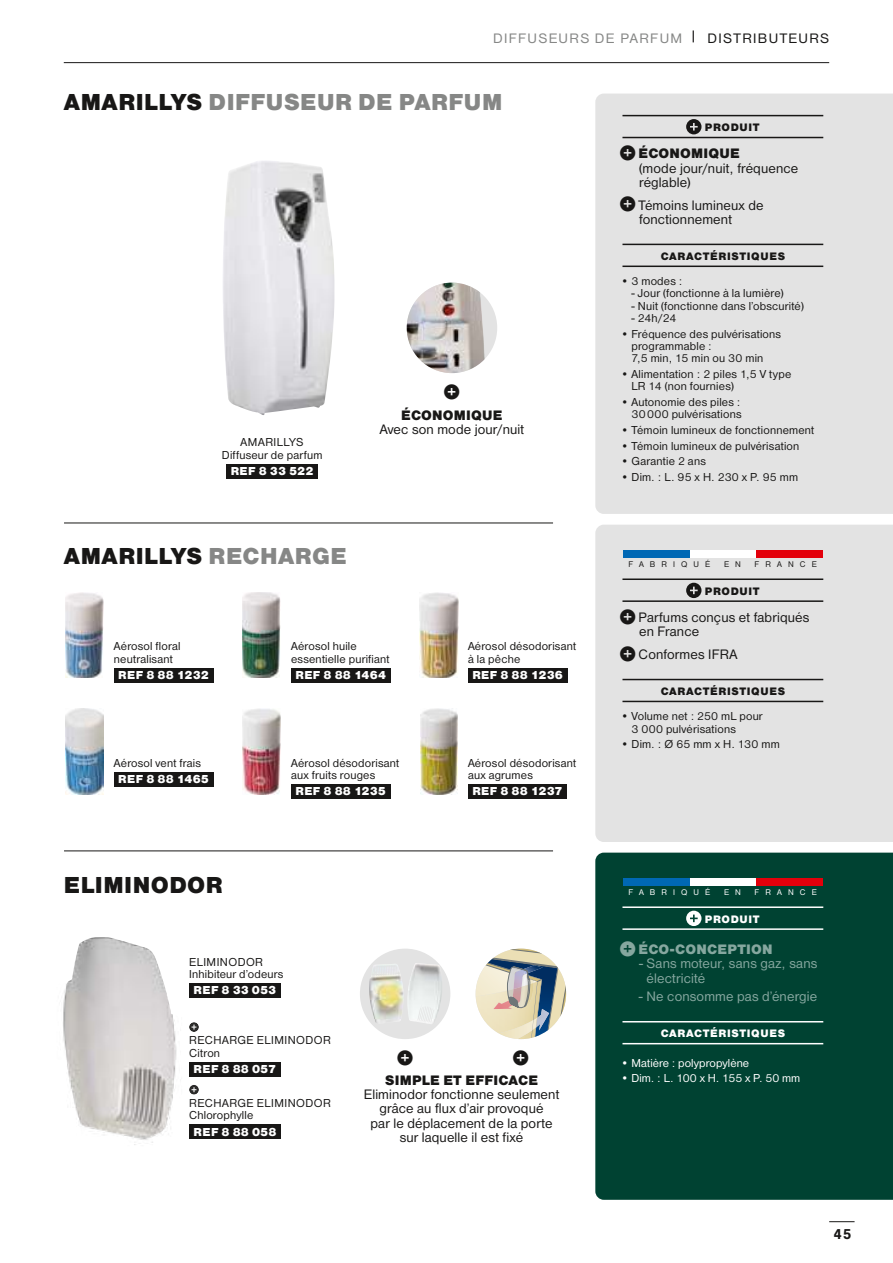
<style>
.page{position:relative;width:893px;height:1263px;background:#fff}
.page>*{position:absolute;margin:0;border:0;box-sizing:border-box;transform-origin:0 0}
.t1{font:24px "Nimbus Sans DOT Blac";letter-spacing:.02em;color:#181716}
.t2{font:24px "Nimbus Sans DOT Blac";letter-spacing:.02em;color:#868786}
.t3{font:15px "Pictos Loste";color:#181716}
.t4{font:700 15px "Nimbus San";color:#181716}
.t5{font:14.25px/14.2px "Nimbus Sans DOT";letter-spacing:.01em;color:#181716}
.t6{font:14.25px/14.2px "Nimbus Sans DOT";letter-spacing:.01em;color:#86a79f}
.t7{font:14.25px "Nimbus Sans DOT Blac";letter-spacing:.015em;color:#181716}
.t8{font:14.25px "Nimbus Sans DOT";letter-spacing:.095em;color:#868786}
.t9{font:14.25px "Nimbus Sans DOT Blac";letter-spacing:.015em;color:#86a79f}
.t10{font:12px/12.3px "Nimbus Sans DOT";letter-spacing:.015em;color:#181716}
.t11{font:12px "Nimbus Sans DOT Blac";letter-spacing:.015em;color:#fff}
.t12{font:12px/12.3px "Nimbus Sans DOT";letter-spacing:.035em;color:#181716}
.t13{font:12px "Nimbus Sans DOT";letter-spacing:.005em;color:#fff}
.t14{font:11.25px "Nimbus Sans DOT Blac";letter-spacing:.06em;color:#181716}
.t15{font:11.25px "Nimbus Sans DOT Blac";letter-spacing:.06em;color:#fff}
.t16{font:8.55px "Nimbus Sans DOT";letter-spacing:.715em;color:#181716}
.t17{font:8.55px "Nimbus Sans DOT";letter-spacing:.715em;color:#fff}
.s1{color:#181716}
.s2{color:#868786}
.s3{font-family:"Pictos Loste";font-size:15px}
</style>
<div class="page">
<img style="left:420px;top:592px;width:38px;height:86px">
<img style="left:421px;top:709px;width:36px;height:85px">
<img style="left:65px;top:592px;width:38px;height:86px">
<img style="left:242px;top:709px;width:38px;height:85px">
<img style="left:242px;top:592px;width:38px;height:86px">
<img style="left:65px;top:709px;width:38px;height:85px">
<img style="left:63px;top:937px;width:114px;height:208px">
<div style="left:226px;top:464px;width:92px;height:15px;background:#181716"></div>
<div style="left:114px;top:668px;width:99px;height:15px;background:#181716"></div>
<div style="left:291px;top:668px;width:99px;height:15px;background:#181716"></div>
<div style="left:468px;top:668px;width:99px;height:15px;background:#181716"></div>
<div style="left:114px;top:772px;width:99px;height:15px;background:#181716"></div>
<div style="left:291px;top:784px;width:99px;height:15px;background:#181716"></div>
<div style="left:468px;top:784px;width:99px;height:15px;background:#181716"></div>
<div style="left:189px;top:983px;width:92px;height:15px;background:#181716"></div>
<hr style="left:64px;top:523px;width:489px;height:1px;background:#181716">
<hr style="left:64px;top:851px;width:489px;height:1px;background:#181716">
<img style="left:223px;top:161px;width:112px;height:254px">
<div style="left:189px;top:1062px;width:91px;height:14px;background:#181716"></div>
<svg style="left:189px;top:1022px;width:10px;height:10px"></svg>
<div style="left:189px;top:1124px;width:92px;height:15px;background:#181716"></div>
<svg style="left:189px;top:1085px;width:10px;height:9px"></svg>
<div style="left:407px;top:283px;width:90px;height:90px;background:#e3e3e3;border-radius:50%"></div>
<img style="left:407px;top:283px;width:78px;height:90px">
<svg style="left:476px;top:948px;width:90px;height:91px"></svg>
<div style="left:360px;top:948px;width:90px;height:91px;background:#e3e3e3;border-radius:50%"></div>
<img style="left:369px;top:963px;width:73px;height:61px">
<div style="left:595px;top:94px;width:298px;height:420px;background:#e3e3e3"></div>
<hr style="left:622px;top:115px;width:201px;height:1px;background:#181716">
<hr style="left:622px;top:137px;width:201px;height:1px;background:#181716">
<hr style="left:622px;top:244px;width:201px;height:1px;background:#181716">
<hr style="left:622px;top:266px;width:201px;height:1px;background:#181716">
<svg style="left:686px;top:119px;width:15px;height:15px"></svg>
<div style="left:595px;top:525px;width:298px;height:317px;background:#e3e3e3"></div>
<hr style="left:622px;top:578px;width:201px;height:2px;background:#181716">
<hr style="left:622px;top:600px;width:201px;height:2px;background:#181716">
<hr style="left:622px;top:679px;width:201px;height:1px;background:#181716">
<hr style="left:622px;top:701px;width:201px;height:1px;background:#181716">
<div style="left:623px;top:550px;width:67px;height:7px;background:#0068b4"></div>
<div style="left:690px;top:550px;width:66px;height:7px;background:#fff"></div>
<div style="left:756px;top:550px;width:67px;height:7px;background:#e3000b"></div>
<svg style="left:686px;top:583px;width:15px;height:15px"></svg>
<div style="left:595px;top:853px;width:298px;height:347px;background:#004232"></div>
<hr style="left:622px;top:906px;width:201px;height:2px;background:#fff">
<hr style="left:622px;top:928px;width:201px;height:2px;background:#fff">
<hr style="left:622px;top:1021px;width:201px;height:1px;background:#fff">
<hr style="left:622px;top:1043px;width:201px;height:1px;background:#fff">
<div style="left:623px;top:878px;width:67px;height:7px;background:#0068b4"></div>
<div style="left:690px;top:878px;width:66px;height:7px;background:#fff"></div>
<div style="left:756px;top:878px;width:67px;height:7px;background:#e3000b"></div>
<svg style="left:686px;top:911px;width:15px;height:15px"></svg>
<svg style="left:829px;top:1221px;width:26px;height:1px"></svg>
<hr style="left:64px;top:62px;width:765px;height:1px;background:#181716">
<p class="t8" style="left:493px;top:31px;width:338px">DIFFUSEURS DE PARFUM <sup>|</sup> <span class="s1">DISTRIBUTEURS</span></p>
<h1 class="t2" style="left:64px;top:88px;width:440px"><span class="s1">AMARILLYS</span> DIFFUSEUR DE PARFUM</h1>
<p class="t10" style="left:222px;top:436px;width:102px;text-align:center">AMARILLYS<br>Diffuseur de parfum</p>
<p class="t11" style="left:231px;top:464px;width:84px">REF 8 33 522</p>
<h1 class="t1" style="left:64px;top:542px;width:284px">AMARILLYS <span class="s2">RECHARGE</span></h1>
<p class="t3" style="left:445px;top:381px;width:15px">R</p>
<p class="t7" style="left:401px;top:407px;width:103px">ÉCONOMIQUE</p>
<p class="t5" style="left:380px;top:422px;width:146px">Avec son mode jour/nuit</p>
<p class="t10" style="left:114px;top:640px;width:68px">Aérosol floral neutralisant</p>
<p class="t11" style="left:118px;top:668px;width:92px">REF 8 88 1232</p>
<p class="t10" style="left:114px;top:757px;width:88px">Aérosol vent frais</p>
<p class="t11" style="left:118px;top:772px;width:92px">REF 8 88 1465</p>
<h1 class="t1" style="left:64px;top:871px;width:160px">ELIMINODOR</h1>
<p class="t10" style="left:291px;top:640px;width:100px">Aérosol huile essentielle purifiant</p>
<p class="t11" style="left:295px;top:668px;width:92px">REF 8 88 1464</p>
<p class="t10" style="left:291px;top:757px;width:110px">Aérosol désodorisant aux fruits rouges</p>
<p class="t11" style="left:295px;top:784px;width:92px">REF 8 88 1235</p>
<p class="t10" style="left:189px;top:955px;width:96px">ELIMINODOR<br>Inhibiteur d’odeurs</p>
<p class="t11" style="left:193px;top:983px;width:84px">REF 8 33 053</p>
<p class="t10" style="left:468px;top:640px;width:110px">Aérosol désodorisant à la pêche</p>
<p class="t11" style="left:472px;top:668px;width:92px">REF 8 88 1236</p>
<p class="t10" style="left:468px;top:757px;width:110px">Aérosol désodorisant aux agrumes</p>
<p class="t11" style="left:472px;top:784px;width:92px">REF 8 88 1237</p>
<p class="t12" style="left:189px;top:1034px;width:143px">RECHARGE ELIMINODOR<br>Citron</p>
<p class="t11" style="left:193px;top:1062px;width:84px">REF 8 88 057</p>
<p class="t12" style="left:189px;top:1097px;width:143px">RECHARGE ELIMINODOR<br>Chlorophylle</p>
<p class="t11" style="left:193px;top:1125px;width:85px">REF 8 88 058</p>
<p class="t3" style="left:398px;top:1047px;width:15px">R</p>
<p class="t3" style="left:514px;top:1047px;width:15px">R</p>
<p class="t7" style="left:385px;top:1072px;width:154px">SIMPLE ET EFFICACE</p>
<p class="t5" style="left:364px;top:1087px;width:197px;text-align:center">Eliminodor fonctionne seulement grâce au flux d’air provoqué<br>par le déplacement de la porte sur laquelle il est fixé</p>
<p class="t14" style="left:705px;top:121px;width:56px">PRODUIT</p>
<p class="t7" style="left:621px;top:145px;width:121px"><span class="s3">R</span> ÉCONOMIQUE</p>
<p class="t5" style="left:639px;top:161px;width:161px">(mode jour/nuit, fréquence réglable)</p>
<p class="t5" style="left:639px;top:198px;width:126px;text-indent:-18px"><span class="s3">R</span> Témoins lumineux de fonctionnement</p>
<p class="t14" style="left:661px;top:250px;width:126px">CARACTÉRISTIQUES</p>
<p class="t10" style="left:621px;top:275px;width:63px">• 3 modes :</p>
<p class="t10" style="left:631px;top:287px;width:154px">- Jour (fonctionne à la lumière)</p>
<p class="t10" style="left:631px;top:300px;width:174px">- Nuit (fonctionne dans l’obscurité)</p>
<p class="t10" style="left:631px;top:312px;width:46px">- 24h/24</p>
<p class="t10" style="left:631px;top:328px;width:151px;text-indent:-11px">• Fréquence des pulvérisations programmable :<br>7,5 min, 15 min ou 30 min</p>
<p class="t10" style="left:631px;top:368px;width:161px;text-indent:-11px">• Alimentation : 2 piles 1,5 V type<br>LR 14 (non fournies)</p>
<p class="t10" style="left:621px;top:396px;width:122px;text-align:right">• Autonomie des piles :<br>30000 pulvérisations</p>
<p class="t10" style="left:621px;top:424px;width:195px">• Témoin lumineux de fonctionnement</p>
<p class="t10" style="left:621px;top:440px;width:180px">• Témoin lumineux de pulvérisation</p>
<p class="t10" style="left:621px;top:455px;width:87px">• Garantie 2 ans</p>
<p class="t10" style="left:621px;top:471px;width:179px">• Dim. : L. 95 x H. 230 x P. 95 mm</p>
<p class="t16" style="left:629px;top:559px;width:83px">FABRIQUÉ</p>
<p class="t16" style="left:724px;top:559px;width:18px">E N</p>
<p class="t16" style="left:755px;top:559px;width:64px">FRANCE</p>
<p class="t14" style="left:705px;top:584px;width:56px">PRODUIT</p>
<p class="t5" style="left:639px;top:610px;width:172px;text-indent:-18px"><span class="s3">R</span> Parfums conçus et fabriqués en France</p>
<p class="t5" style="left:621px;top:647px;width:118px"><span class="s3">R</span> Conformes IFRA</p>
<p class="t14" style="left:661px;top:685px;width:126px">CARACTÉRISTIQUES</p>
<p class="t10" style="left:631px;top:710px;width:133px;text-indent:-11px">• Volume net : 250 mL pour<br>3 000 pulvérisations</p>
<p class="t10" style="left:621px;top:738px;width:160px">• Dim. : Ø 65 mm x H. 130 mm</p>
<p class="t17" style="left:629px;top:887px;width:83px">FABRIQUÉ</p>
<p class="t17" style="left:724px;top:887px;width:18px">E N</p>
<p class="t17" style="left:755px;top:887px;width:64px">FRANCE</p>
<p class="t15" style="left:705px;top:912px;width:56px">PRODUIT</p>
<p class="t9" style="left:621px;top:941px;width:153px"><span class="s3">R</span> ÉCO-CONCEPTION</p>
<p class="t6" style="left:647px;top:957px;width:172px;text-indent:-8px">- Sans moteur, sans gaz, sans électricité</p>
<p class="t6" style="left:639px;top:989px;width:180px">- Ne consomme pas d’énergie</p>
<p class="t15" style="left:661px;top:1027px;width:126px">CARACTÉRISTIQUES</p>
<p class="t13" style="left:621px;top:1056px;width:130px">• Matière : polypropylène</p>
<p class="t13" style="left:621px;top:1072px;width:181px">• Dim. : L. 100 x H. 155 x P. 50 mm</p>
<p class="t4" style="left:833px;top:1226px;width:19px">45</p>
</div>
